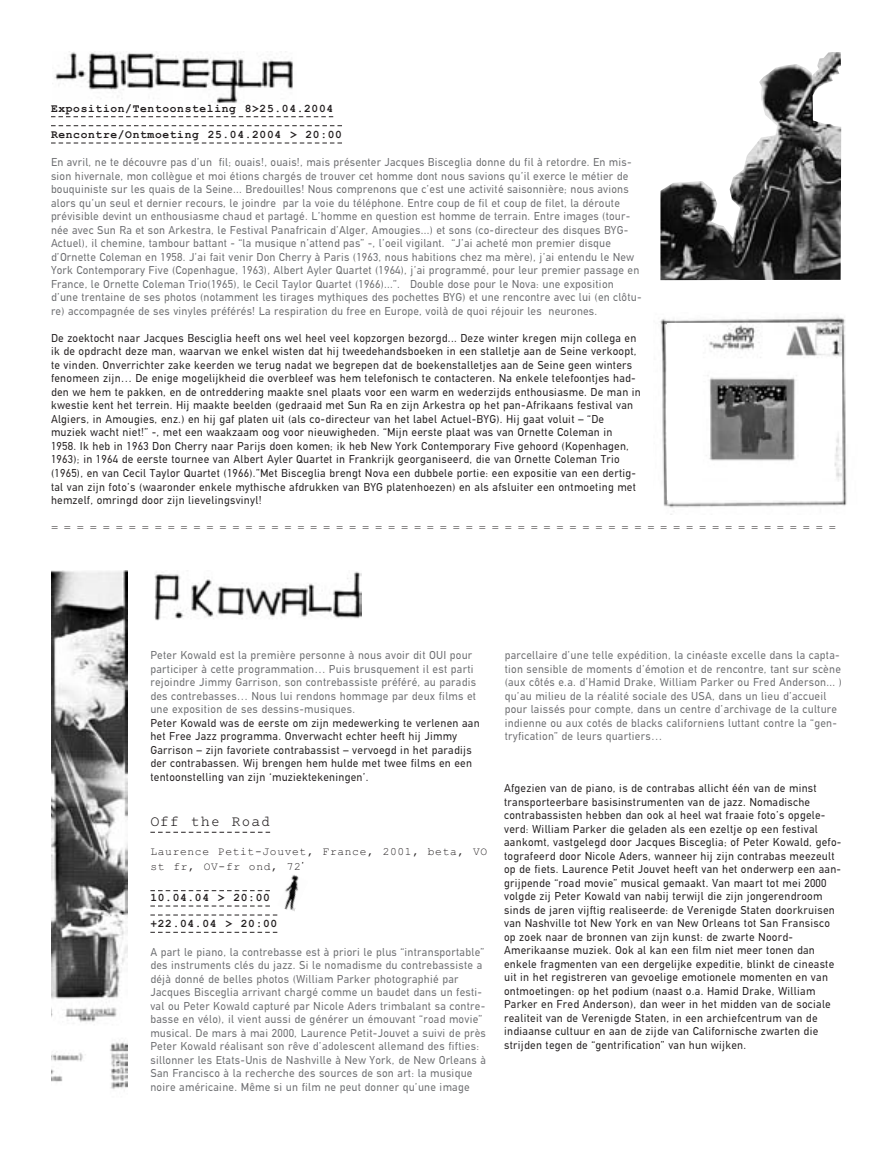
<style>
.page{position:relative;width:893px;height:1149px;background:#fff}
.page>*{position:absolute;margin:0;border:0;box-sizing:border-box;transform-origin:0 0}
.t1{font:15px "Courier Twelve";letter-spacing:.06em;color:#231f20}
.t2{font:12px "Courier LD";color:#231f20}
.t3{font:300 11.25px/13.5px "WAC Mittleschrift";letter-spacing:.045em;color:#231f20}
.t4{font:300 11.25px/13.5px "WAC Mittleschrift";letter-spacing:.045em;color:#6c6d70}
.t5{font:700 11.25px "Courier LD";letter-spacing:.06em;color:#231f20}
.t6{font:11.25px/15.5px "Courier LD";letter-spacing:.06em;color:#231f20}
.s1{font-family:"WAC Mittleschrift";font-weight:300}
</style>
<div class="page">
<svg style="left:51px;top:116px;width:282px;height:1px"></svg>
<svg style="left:51px;top:125px;width:291px;height:1px"></svg>
<svg style="left:51px;top:142px;width:291px;height:1px"></svg>
<svg style="left:150px;top:831px;width:120px;height:1px"></svg>
<svg style="left:150px;top:931px;width:127px;height:1px"></svg>
<img style="left:660px;top:52px;width:181px;height:228px">
<img style="left:51px;top:570px;width:77px;height:519px">
<img style="left:155px;top:571px;width:206px;height:49px">
<img style="left:660px;top:316px;width:187px;height:192px">
<div style="left:667px;top:323px;width:175px;height:177px;background:#fff"></div>
<img style="left:706px;top:323px;width:136px;height:158px">
<img style="left:54px;top:52px;width:239px;height:51px">
<svg style="left:150px;top:890px;width:128px;height:25px"></svg>
<img style="left:277px;top:875px;width:22px;height:37px">
<p class="t5" style="left:51px;top:105px;width:284px">Exposition/Tentoonsteling 8&gt;25.04.2004</p>
<p class="t5" style="left:51px;top:131px;width:292px">Rencontre/Ontmoeting 25.04.2004 &gt; 20:00</p>
<p class="t4" style="left:51px;top:155px;width:592px">En avril, ne te découvre pas d’un fil; ouais!, ouais!, mais présenter Jacques Bisceglia donne du fil à retordre. En mis&shy;sion hivernale, mon collègue et moi étions chargés de trouver cet homme dont nous savions qu’il exerce le métier de bouquiniste sur les quais de la Seine... Bredouilles! Nous comprenons que c’est une activité saisonnière; nous avions alors qu’un seul et dernier recours, le joindre par la voie du téléphone. Entre coup de fil et coup de filet, la déroute prévisible devint un enthousiasme chaud et partagé. L’homme en question est homme de terrain. Entre images (tour&shy;née avec Sun Ra et son Arkestra, le Festival Panafricain d’Alger, Amougies...) et sons (co-directeur des disques BYG-Actuel), il chemine, tambour battant - “la musique n’attend pas” -, l’oeil vigilant. “J’ai acheté mon premier disque d’Ornette Coleman en 1958. J’ai fait venir Don Cherry à Paris (1963, nous habitions chez ma mère), j’ai entendu le New York Contemporary Five (Copenhague, 1963), Albert Ayler Quartet (1964), j’ai programmé, pour leur premier passage en France, le Ornette Coleman Trio(1965), le Cecil Taylor Quartet (1966)...”. Double dose pour le Nova: une exposition d’une trentaine de ses photos (notamment les tirages mythiques des pochettes BYG) et une rencontre avec lui (en clôtu&shy;re) accompagnée de ses vinyles préférés! La respiration du free en Europe, voilà de quoi réjouir les neurones.</p>
<p class="t3" style="left:51px;top:331px;width:591px">De zoektocht naar Jacques Besciglia heeft ons wel heel veel kopzorgen bezorgd... Deze winter kregen mijn collega en ik de opdracht deze man, waarvan we enkel wisten dat hij tweedehandsboeken in een stalletje aan de Seine verkoopt, te vinden. Onverrichter zake keerden we terug nadat we begrepen dat de boekenstalletjes aan de Seine geen winters fenomeen zijn… De enige mogelijkheid die overbleef was hem telefonisch te contacteren. Na enkele telefoontjes had&shy;den we hem te pakken, en de ontreddering maakte snel plaats voor een warm en wederzijds enthousiasme. De man in kwestie kent het terrein. Hij maakte beelden (gedraaid met Sun Ra en zijn Arkestra op het pan-Afrikaans festival van Algiers, in Amougies, enz.) en hij gaf platen uit (als co-directeur van het label Actuel-BYG). Hij gaat voluit – “De muziek wacht niet!” -, met een waakzaam oog voor nieuwigheden. “Mijn eerste plaat was van Ornette Coleman in<br>1958. Ik heb in 1963 Don Cherry naar Parijs doen komen; ik heb New York Contemporary Five gehoord (Kopenhagen, 1963); in 1964 de eerste tournee van Albert Ayler Quartet in Frankrijk georganiseerd, die van Ornette Coleman Trio (1965), en van Cecil Taylor Quartet (1966).”Met Bisceglia brengt Nova een dubbele portie: een expositie van een dertig&shy;tal van zijn foto’s (waaronder enkele mythische afdrukken van BYG platenhoezen) en als afsluiter een ontmoeting met hemzelf, omringd door zijn lievelingsvinyl!</p>
<p class="t2" style="left:51px;top:523px;width:786px">=============================================================</p>
<p class="t4" style="left:150px;top:648px;width:327px">Peter Kowald est la première personne à nous avoir dit OUI pour participer à cette programmation… Puis brusquement il est parti rejoindre Jimmy Garrison, son contrebassiste préféré, au paradis des contrebasses… Nous lui rendons hommage par deux films et une exposition de ses dessins-musiques.</p>
<p class="t3" style="left:150px;top:716px;width:331px">Peter Kowald was de eerste om zijn medewerking te verlenen aan het Free Jazz programma. Onverwacht echter heeft hij Jimmy Garrison – zijn favoriete contrabassist – vervoegd in het paradijs der contrabassen. Wij brengen hem hulde met twee films en een tentoonstelling van zijn ‘muziektekeningen’.</p>
<h1 class="t1" style="left:150px;top:812px;width:121px">Off the Road</h1>
<p class="t6" style="left:150px;top:844px;width:338px">Laurence Petit-Jouvet, France, 2001, beta, VO st fr, OV-fr ond, 72<span class="s1">’</span></p>
<p class="t5" style="left:150px;top:893px;width:121px">10.04.04 &gt; 20:00</p>
<p class="t5" style="left:150px;top:919px;width:128px">+22.04.04 &gt; 20:00</p>
<p class="t4" style="left:150px;top:944px;width:337px">A part le piano, la contrebasse est à priori le plus “intransportable” des instruments clés du jazz. Si le nomadisme du contrebassiste a déjà donné de belles photos (William Parker photographié par Jacques Bisceglia arrivant chargé comme un baudet dans un festi&shy;val ou Peter Kowald capturé par Nicole Aders trimbalant sa contre&shy;basse en vélo), il vient aussi de générer un émouvant “road movie” musical. De mars à mai 2000, Laurence Petit-Jouvet a suivi de près Peter Kowald réalisant son rêve d’adolescent allemand des fifties: sillonner les Etats-Unis de Nashville à New York, de New Orleans à San Francisco à la recherche des sources de son art: la musique noire américaine. Même si un film ne peut donner qu’une image</p>
<p class="t4" style="left:505px;top:648px;width:339px">parcellaire d’une telle expédition, la cinéaste excelle dans la capta&shy;tion sensible de moments d’émotion et de rencontre, tant sur scène (aux côtés e.a. d’Hamid Drake, William Parker ou Fred Anderson... ) qu’au milieu de la réalité sociale des USA, dans un lieu d’accueil pour laissés pour compte, dans un centre d’archivage de la culture indienne ou aux cotés de blacks californiens luttant contre la “gen&shy;tryfication” de leurs quartiers…</p>
<p class="t3" style="left:504px;top:781px;width:338px">Afgezien van de piano, is de contrabas allicht één van de minst transporteerbare basisinstrumenten van de jazz. Nomadische contrabassisten hebben dan ook al heel wat fraaie foto’s opgele&shy;verd: William Parker die geladen als een ezeltje op een festival aankomt, vastgelegd door Jacques Bisceglia; of Peter Kowald, gefo&shy;tografeerd door Nicole Aders, wanneer hij zijn contrabas meezeult op de fiets. Laurence Petit Jouvet heeft van het onderwerp een aan&shy;grijpende “road movie” musical gemaakt. Van maart tot mei 2000 volgde zij Peter Kowald van nabij terwijl die zijn jongerendroom sinds de jaren vijftig realiseerde: de Verenigde Staten doorkruisen van Nashville tot New York en van New Orleans tot San Fransisco op zoek naar de bronnen van zijn kunst: de zwarte Noord-Amerikaanse muziek. Ook al kan een film niet meer tonen dan enkele fragmenten van een dergelijke expeditie, blinkt de cineaste uit in het registreren van gevoelige emotionele momenten en van ontmoetingen: op het podium (naast o.a. Hamid Drake, William Parker en Fred Anderson), dan weer in het midden van de sociale realiteit van de Verenigde Staten, in een archiefcentrum van de indiaanse cultuur en aan de zijde van Californische zwarten die strijden tegen de “gentrification” van hun wijken.</p>
</div>
